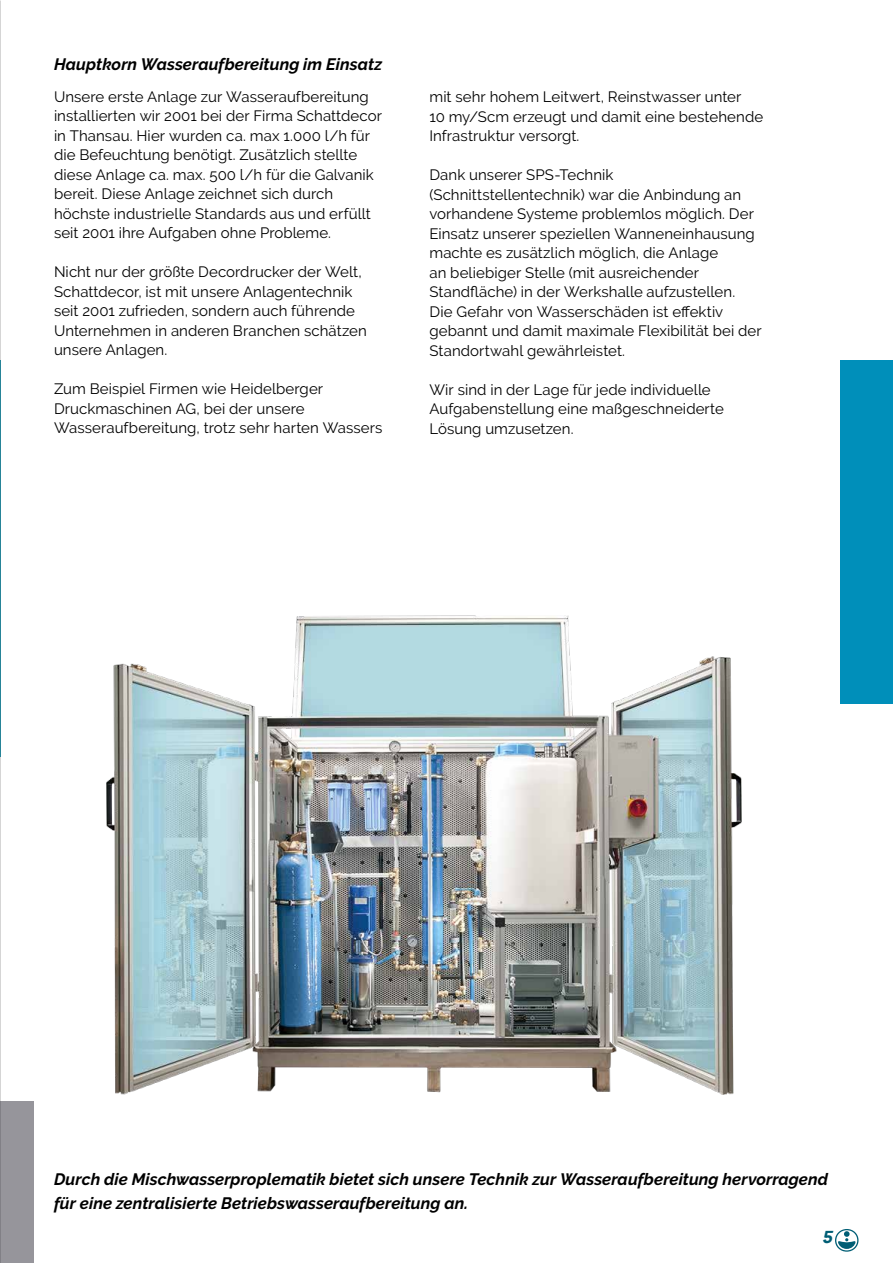
<style>
.page{position:relative;width:893px;height:1263px;background:#fff}
.page>*{position:absolute;margin:0;border:0;box-sizing:border-box;transform-origin:0 0}
.t1{font:italic 700 16.5px/24px "Raleway";letter-spacing:.005em;color:#000}
.t2{font:italic 700 16.5px "Arvo";color:#005e75}
.t3{font:15px/19.5px "Raleway";letter-spacing:.005em;color:#000}
</style>
<div class="page">
<hr style="left:0;top:360px;width:1px;height:396px;background:#00738b">
<img style="left:107px;top:615px;width:634px;height:479px">
<div style="left:840px;top:360px;width:53px;height:343px;background:#008fba"></div>
<img style="left:0;top:656px;width:1px;height:607px">
<div style="left:0;top:1101px;width:34px;height:162px;background:#96959b"></div>
<svg style="left:835px;top:1229px;width:23px;height:23px"></svg>
<p class="t1" style="left:54px;top:52px;width:330px">Hauptkorn Wasseraufbereitung im Einsatz</p>
<p class="t3" style="left:54px;top:87px;width:329px">Unsere erste Anlage zur Wasseraufbereitung installierten wir 2001 bei der Firma Schattdecor in Thansau. Hier wurden ca. max 1.000 l/h für die Befeuchtung benötigt. Zusätzlich stellte diese Anlage ca. max. 500 l/h für die Galvanik bereit. Diese Anlage zeichnet sich durch höchste industrielle Standards aus und erfüllt seit 2001 ihre Aufgaben ohne Probleme.</p>
<p class="t3" style="left:54px;top:262px;width:314px">Nicht nur der größte Decordrucker der Welt, Schattdecor, ist mit unsere Anlagentechnik seit 2001 zufrieden, sondern auch führende Unternehmen in anderen Branchen schätzen unsere Anlagen.</p>
<p class="t3" style="left:54px;top:379px;width:330px">Zum Beispiel Firmen wie Heidelberger<br>Druckmaschinen AG, bei der unsere<br>Wasseraufbereitung, trotz sehr harten Wassers</p>
<p class="t3" style="left:429px;top:87px;width:335px">mit sehr hohem Leitwert, Reinstwasser unter<br>10 my/Scm erzeugt und damit eine bestehende<br>Infrastruktur versorgt.</p>
<p class="t3" style="left:429px;top:165px;width:334px">Dank unserer SPS-Technik (Schnittstellentechnik) war die Anbindung an vorhandene Systeme problemlos möglich. Der Einsatz unserer speziellen Wanneneinhausung machte es zusätzlich möglich, die Anlage<br>an beliebiger Stelle (mit ausreichender Standfläche) in der Werkshalle aufzustellen.<br>Die Gefahr von Wasserschäden ist effektiv gebannt und damit maximale Flexibilität bei der Standortwahl gewährleistet.</p>
<p class="t3" style="left:429px;top:380px;width:296px">Wir sind in der Lage für jede individuelle<br>Aufgabenstellung eine maßgeschneiderte<br>Lösung umzusetzen.</p>
<p class="t1" style="left:54px;top:1167px;width:776px">Durch die Mischwasserproplematik bietet sich unsere Technik zur Wasseraufbereitung hervorragend für eine zentralisierte Betriebswasseraufbereitung an.</p>
<p class="t2" style="left:823px;top:1227px;width:11px">5</p>
</div>
